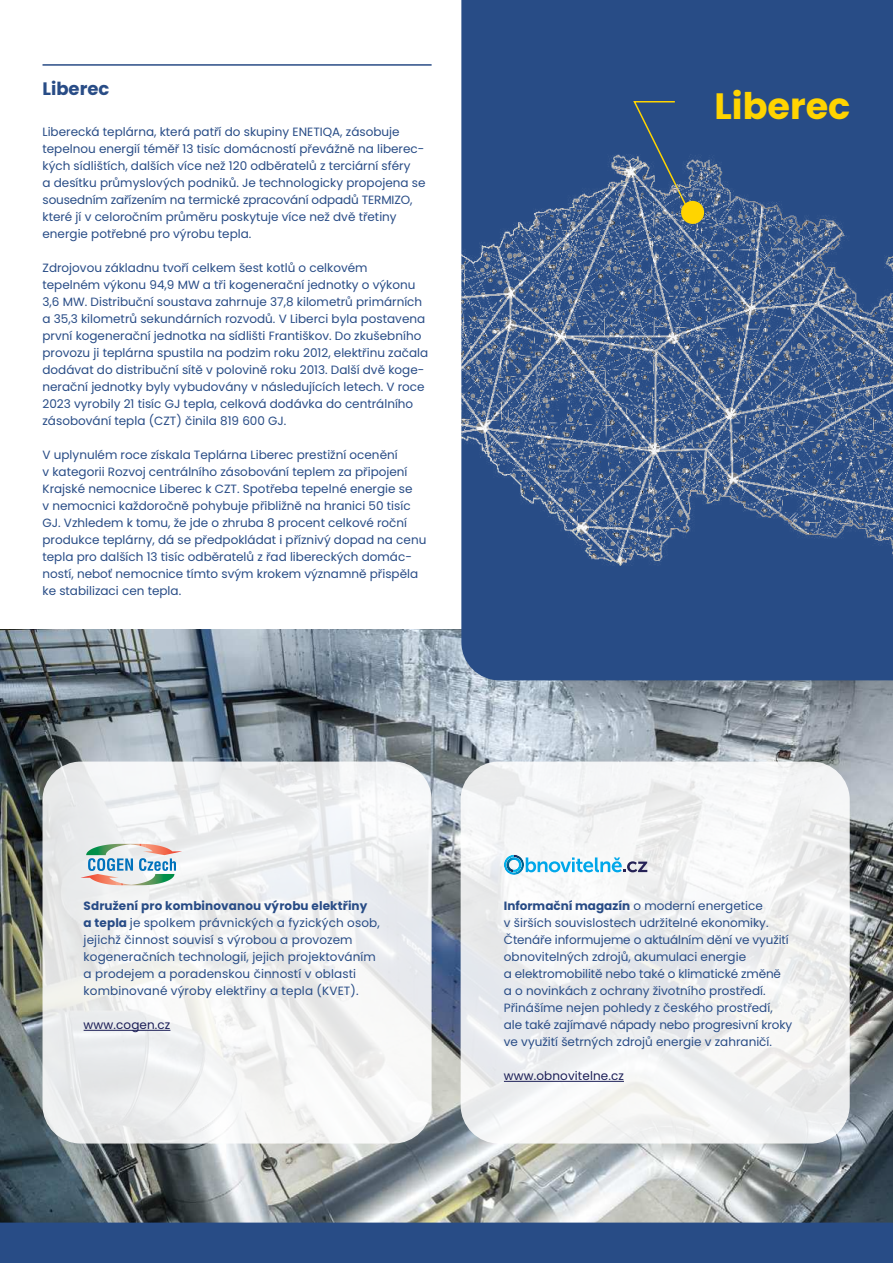
<style>
.page{position:relative;width:893px;height:1263px;background:#fff}
.page>*{position:absolute;margin:0;border:0;box-sizing:border-box;transform-origin:0 0}
.t1{font:700 36.6px "Poppins";color:#ffd400}
.t2{font:700 18px "Poppins";color:#284c86}
.t3{font:12px/17px "Poppins";color:#284c86}
.t4{font:12px "Poppins";letter-spacing:.01em;color:#1a1d56}
.s1{font-weight:700}
</style>
<div class="page">
<img style="left:0;top:629px;width:893px;height:593px">
<svg style="left:43px;top:761px;width:389px;height:382px;fill:#f0f1f1"></svg>
<svg style="left:461px;top:761px;width:389px;height:382px;fill:#f1f2f3"></svg>
<div style="left:461px;top:0;width:432px;height:680px;background:#284c86"></div>
<svg style="left:632px;top:100px;width:61px;height:55px;background:#31527f"></svg>
<img style="left:461px;top:155px;width:432px;height:411px">
<div style="left:681px;top:201px;width:23px;height:23px;background:#ffd400;border-radius:50%"></div>
<div style="left:0;top:1222px;width:893px;height:41px;background:#284c86"></div>
<svg style="left:504px;top:855px;width:143px;height:20px"></svg>
<svg style="left:88px;top:858px;width:45px;height:13px"></svg>
<svg style="left:139px;top:858px;width:37px;height:13px"></svg>
<img style="left:86px;top:844px;width:96px;height:11px">
<img style="left:80px;top:874px;width:94px;height:11px">
<hr style="left:84px;top:1030px;width:86px;height:1px;background:#1a1d56">
<hr style="left:504px;top:1081px;width:120px;height:1px;background:#1a1d56">
<hr style="left:43px;top:64px;width:389px;height:2px;background:#284c86">
<h2 class="t2" style="left:43px;top:80px;width:68px">Liberec</h2>
<p class="t3" style="left:43px;top:124px;width:385px">Liberecká teplárna, která patří do skupiny ENETIQA, zásobuje tepelnou energií téměř 13 tisíc domácností převážně na liberec&shy;kých sídlištích, dalších více než 120 odběratelů z terciární sféry<br>a desítku průmyslových podniků. Je technologicky propojena se sousedním zařízením na termické zpracování odpadů TERMIZO, které jí v celoročním průměru poskytuje více než dvě třetiny energie potřebné pro výrobu tepla.</p>
<p class="t3" style="left:43px;top:260px;width:387px">Zdrojovou základnu tvoří celkem šest kotlů o celkovém tepelném výkonu 94,9 MW a tři kogenerační jednotky o výkonu 3,6 MW. Distribuční soustava zahrnuje 37,8 kilometrů primárních a 35,3 kilometrů sekundárních rozvodů. V Liberci byla postavena první kogenerační jednotka na sídlišti Františkov. Do zkušebního provozu ji teplárna spustila na podzim roku 2012, elektřinu začala dodávat do distribuční sítě v polovině roku 2013. Další dvě koge&shy;nerační jednotky byly vybudovány v následujících letech. V roce 2023 vyrobily 21 tisíc GJ tepla, celková dodávka do centrálního zásobování tepla (CZT) činila 819 600 GJ.</p>
<p class="t3" style="left:43px;top:447px;width:385px">V uplynulém roce získala Teplárna Liberec prestižní ocenění<br>v kategorii Rozvoj centrálního zásobování teplem za připojení Krajské nemocnice Liberec k CZT. Spotřeba tepelné energie se<br>v nemocnici každoročně pohybuje přibližně na hranici 50 tisíc GJ. Vzhledem k tomu, že jde o zhruba 8 procent celkové roční produkce teplárny, dá se předpokládat i příznivý dopad na cenu tepla pro dalších 13 tisíc odběratelů z řad libereckých domác&shy;ností, neboť nemocnice tímto svým krokem významně přispěla ke stabilizaci cen tepla.</p>
<h1 class="t1" style="left:714px;top:89px;width:138px">Liberec</h1>
<p class="t3" style="left:84px;top:897px;width:298px"><span class="s1">Sdružení pro kombinovanou výrobu elektřiny<br>a tepla</span> je spolkem právnických a fyzických osob, jejichž činnost souvisí s výrobou a provozem kogeneračních technologií, jejich projektováním a prodejem a poradenskou činností v oblasti kombinované výroby elektřiny a tepla (KVET).</p>
<p class="t4" style="left:84px;top:1018px;width:88px">www.cogen.cz</p>
<p class="t3" style="left:504px;top:897px;width:290px"><span class="s1">Informační magazín</span> o moderní energetice<br>v širších souvislostech udržitelné ekonomiky.<br>Čtenáře informujeme o aktuálním dění ve využití obnovitelných zdrojů, akumulaci energie<br>a elektromobilitě nebo také o klimatické změně<br>a o novinkách z ochrany životního prostředí.<br>Přinášíme nejen pohledy z českého prostředí, ale také zajímavé nápady nebo progresivní kroky ve využití šetrných zdrojů energie v zahraničí.</p>
<p class="t4" style="left:504px;top:1069px;width:122px">www.obnovitelne.cz</p>
</div>
